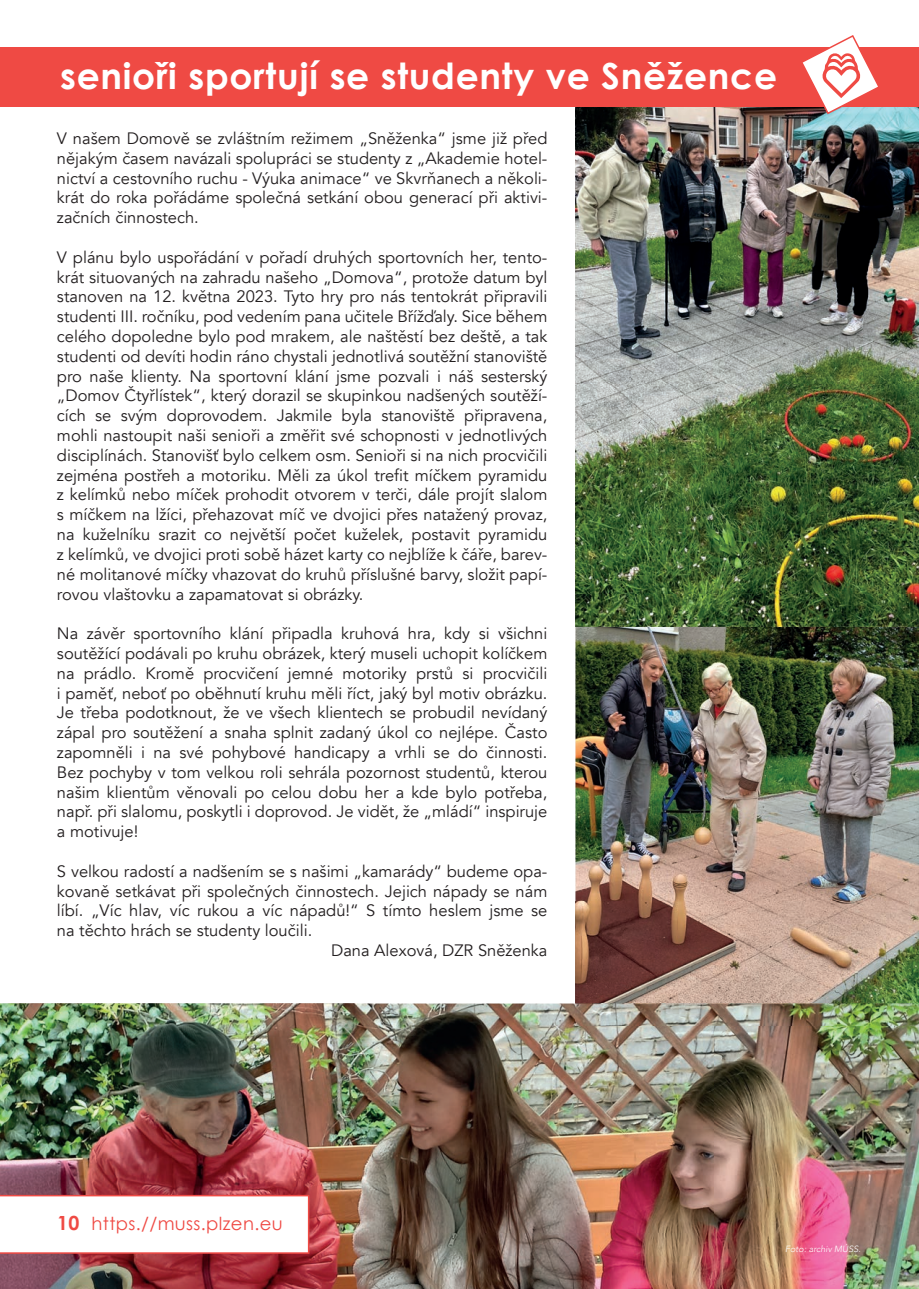
<style>
.page{position:relative;width:919px;height:1289px;background:#fff}
.page>*{position:absolute;margin:0;border:0;box-sizing:border-box;transform-origin:0 0}
.t1{font:700 36px "Century Gothic";letter-spacing:.02em;color:#fff}
.t2{font:18px "Century Gothic";letter-spacing:.02em;color:#ef4a44}
.t3{font:16.5px/19.8px "Avenir";color:#231f20;text-align:justify}
.t4{font:italic 300 9px "Avenir";color:#fff}
.s1{font-weight:700;font-size:19.5px}
</style>
<div class="page">
<img style="left:575px;top:626px;width:343px;height:399px">
<img style="left:0;top:1003px;width:715px;height:285px">
<img style="left:714px;top:1025px;width:204px;height:263px">
<img style="left:575px;top:106px;width:343px;height:520px">
<div style="left:0;top:47px;width:918px;height:59px;background:#ef4a44"></div>
<svg style="left:0;top:1194px;width:309px;height:59px"></svg>
<svg style="left:800px;top:35px;width:80px;height:79px"></svg>
<h1 class="t1" style="left:60px;top:48px;width:718px">senioři sportují se studenty ve Sněžence</h1>
<p class="t3" style="left:57px;top:129px;width:492px">V našem Domově se zvláštním režimem „Sněženka“ jsme již před nějakým časem navázali spolupráci se studenty z „Akademie hotel&shy;nictví a cestovního ruchu - Výuka animace“ ve Skvrňanech a několi&shy;krát do roka pořádáme společná setkání obou generací při aktivi&shy;začních činnostech.</p>
<p class="t3" style="left:57px;top:247px;width:492px">V plánu bylo uspořádání v pořadí druhých sportovních her, tento&shy;krát situovaných na zahradu našeho „Domova“, protože datum byl stanoven na 12. května 2023. Tyto hry pro nás tentokrát připravili studenti III. ročníku, pod vedením pana učitele Břížďaly. Sice během celého dopoledne bylo pod mrakem, ale naštěstí bez deště, a tak studenti od devíti hodin ráno chystali jednotlivá soutěžní stanoviště pro naše klienty. Na sportovní klání jsme pozvali i náš sesterský „Domov Čtyřlístek“, který dorazil se skupinkou nadšených soutěží&shy;cích se svým doprovodem. Jakmile byla stanoviště připravena, mohli nastoupit naši senioři a změřit své schopnosti v jednotlivých disciplínách. Stanovišť bylo celkem osm. Senioři si na nich procvičili zejména postřeh a motoriku. Měli za úkol trefit míčkem pyramidu z kelímků nebo míček prohodit otvorem v terči, dále projít slalom s míčkem na lžíci, přehazovat míč ve dvojici přes natažený provaz, na kuželníku srazit co největší počet kuželek, postavit pyramidu z kelímků, ve dvojici proti sobě házet karty co nejblíže k čáře, barev&shy;né molitanové míčky vhazovat do kruhů příslušné barvy, složit papí&shy;rovou vlaštovku a zapamatovat si obrázky.</p>
<p class="t3" style="left:57px;top:624px;width:492px">Na závěr sportovního klání připadla kruhová hra, kdy si všichni soutěžící podávali po kruhu obrázek, který museli uchopit kolíčkem na prádlo. Kromě procvičení jemné motoriky prstů si procvičili i paměť, neboť po oběhnutí kruhu měli říct, jaký byl motiv obrázku.<br>Je třeba podotknout, že ve všech klientech se probudil nevídaný zápal pro soutěžení a snaha splnit zadaný úkol co nejlépe. Často zapomněli i na své pohybové handicapy a vrhli se do činnosti.<br>Bez pochyby v tom velkou roli sehrála pozornost studentů, kterou našim klientům věnovali po celou dobu her a kde bylo potřeba, např. při slalomu, poskytli i doprovod. Je vidět, že „mládí“ inspiruje a motivuje!</p>
<p class="t3" style="left:57px;top:861px;width:492px">S velkou radostí a nadšením se s našimi „kamarády“ budeme opa-</p>
<p class="t3" style="left:57px;top:881px;width:492px">kovaně setkávat při společných činnostech. Jejich nápady se nám</p>
<p class="t3" style="left:57px;top:901px;width:492px">líbí. „Víc hlav, víc rukou a víc nápadů!“ S tímto heslem jsme se</p>
<p class="t3" style="left:57px;top:921px;width:257px">na těchto hrách se studenty loučili.</p>
<p class="t3" style="left:331px;top:940px;width:218px">Dana Alexová, DZR Sněženka</p>
<p class="t2" style="left:57px;top:1210px;width:227px"><span class="s1">10</span> https.//muss.plzen.eu</p>
<p class="t4" style="left:785px;top:1243px;width:77px">Foto: archiv MÚSS.</p>
</div>
